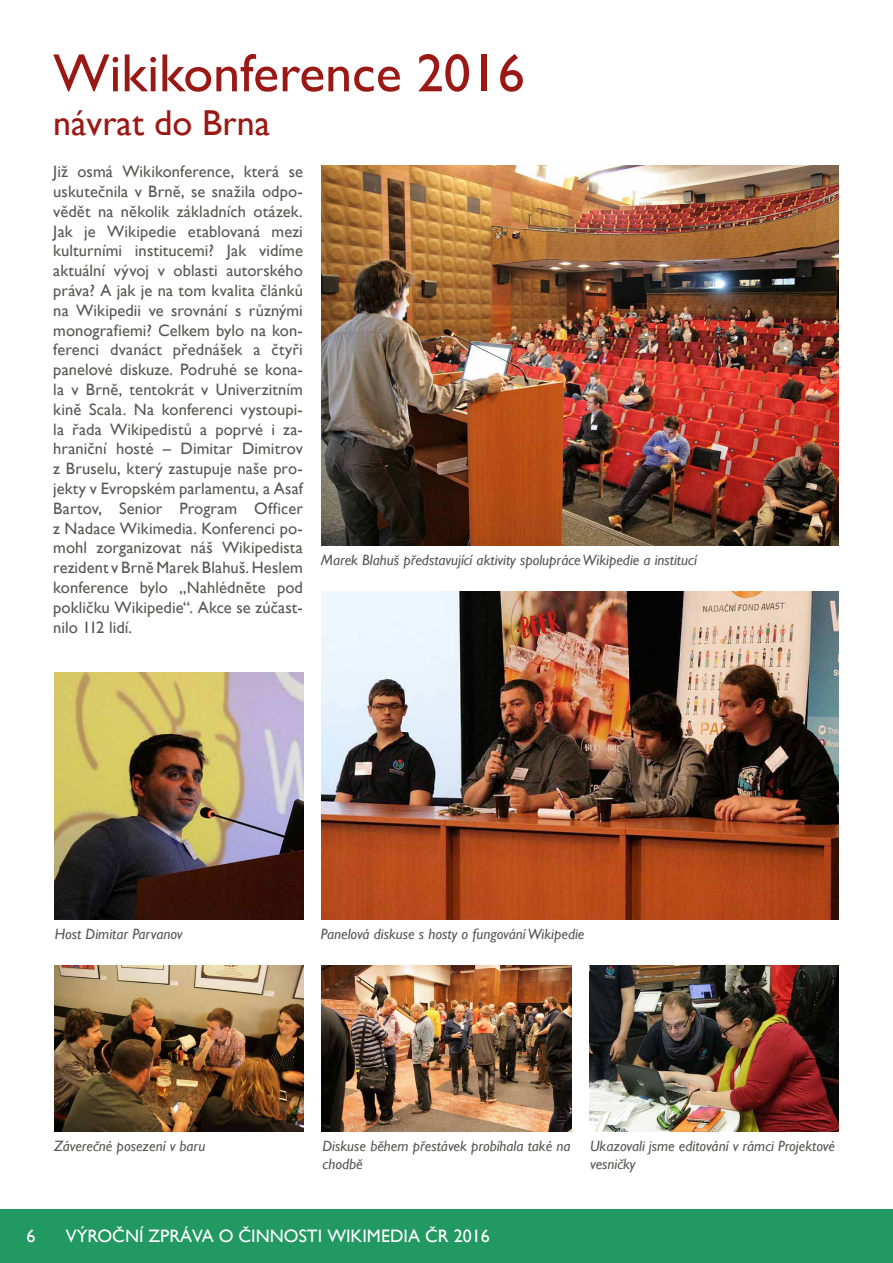
<style>
.page{position:relative;width:893px;height:1263px;background:#fff}
.page>*{position:absolute;margin:0;border:0;box-sizing:border-box;transform-origin:0 0}
.t1{font:54px "Gill Sans";color:#9a1915}
.t2{font:36px "Gill Sans";color:#9a1915}
.t3{font:18px "Gill Sans";color:#fff}
.t4{font:16.5px/19.8px "Gill Sans";letter-spacing:.005em;color:#575756;text-align:justify}
.t5{font:italic 15px/18px "Gill Sans";color:#575756}
</style>
<div class="page">
<div style="left:0;top:1209px;width:893px;height:54px;background:#229863"></div>
<img style="left:322px;top:166px;width:517px;height:380px">
<img style="left:321px;top:591px;width:518px;height:329px">
<img style="left:589px;top:965px;width:250px;height:167px">
<img style="left:54px;top:672px;width:250px;height:248px">
<img style="left:322px;top:965px;width:249px;height:167px">
<img style="left:54px;top:965px;width:250px;height:167px">
<h1 class="t1" style="left:53px;top:42px;width:473px">Wikikonference 2016</h1>
<h2 class="t2" style="left:53px;top:101px;width:218px">návrat do Brna</h2>
<p class="t4" style="left:53px;top:162px;width:251px">Již osmá Wikikonference, která se uskutečnila v Brně, se snažila odpo&shy;vědět na několik základních otázek.<br>Jak je Wikipedie etablovaná mezi kulturními institucemi? Jak vidíme aktuální vývoj v oblasti autorského práva? A jak je na tom kvalita článků na Wikipedii ve srovnání s různými monografiemi? Celkem bylo na kon&shy;ferenci dvanáct přednášek a čtyři panelové diskuze. Podruhé se kona&shy;la v Brně, tentokrát v Univerzitním kině Scala. Na konferenci vystoupi&shy;la řada Wikipedistů a poprvé i za&shy;hraniční hosté – Dimitar Dimitrov z Bruselu, který zastupuje naše pro&shy;jekty v Evropském parlamentu, a Asaf Bartov, Senior Program Officer z Nadace Wikimedia. Konferenci po&shy;mohl zorganizovat náš Wikipedista rezident v Brně Marek Blahuš. Heslem konference bylo „Nahlédněte pod pokličku Wikipedie“. Akce se zúčast&shy;nilo 112 lidí.</p>
<p class="t5" style="left:321px;top:551px;width:377px">Marek Blahuš představující aktivity spolupráce Wikipedie a institucí</p>
<p class="t5" style="left:55px;top:925px;width:129px">Host Dimitar Parvanov</p>
<p class="t5" style="left:321px;top:925px;width:265px">Panelová diskuse s hosty o fungování Wikipedie</p>
<p class="t5" style="left:54px;top:1137px;width:153px">Záverečné posezení v baru</p>
<p class="t5" style="left:322px;top:1137px;width:250px">Diskuse během přestávek probíhala také na chodbě</p>
<p class="t5" style="left:590px;top:1137px;width:246px">Ukazovali jsme editování v rámci Projektové vesničky</p>
<p class="t3" style="left:27px;top:1225px;width:10px">6</p>
<p class="t3" style="left:66px;top:1225px;width:425px">VÝROČNÍ ZPRÁVA O ČINNOSTI WIKIMEDIA ČR 2016</p>
</div>
